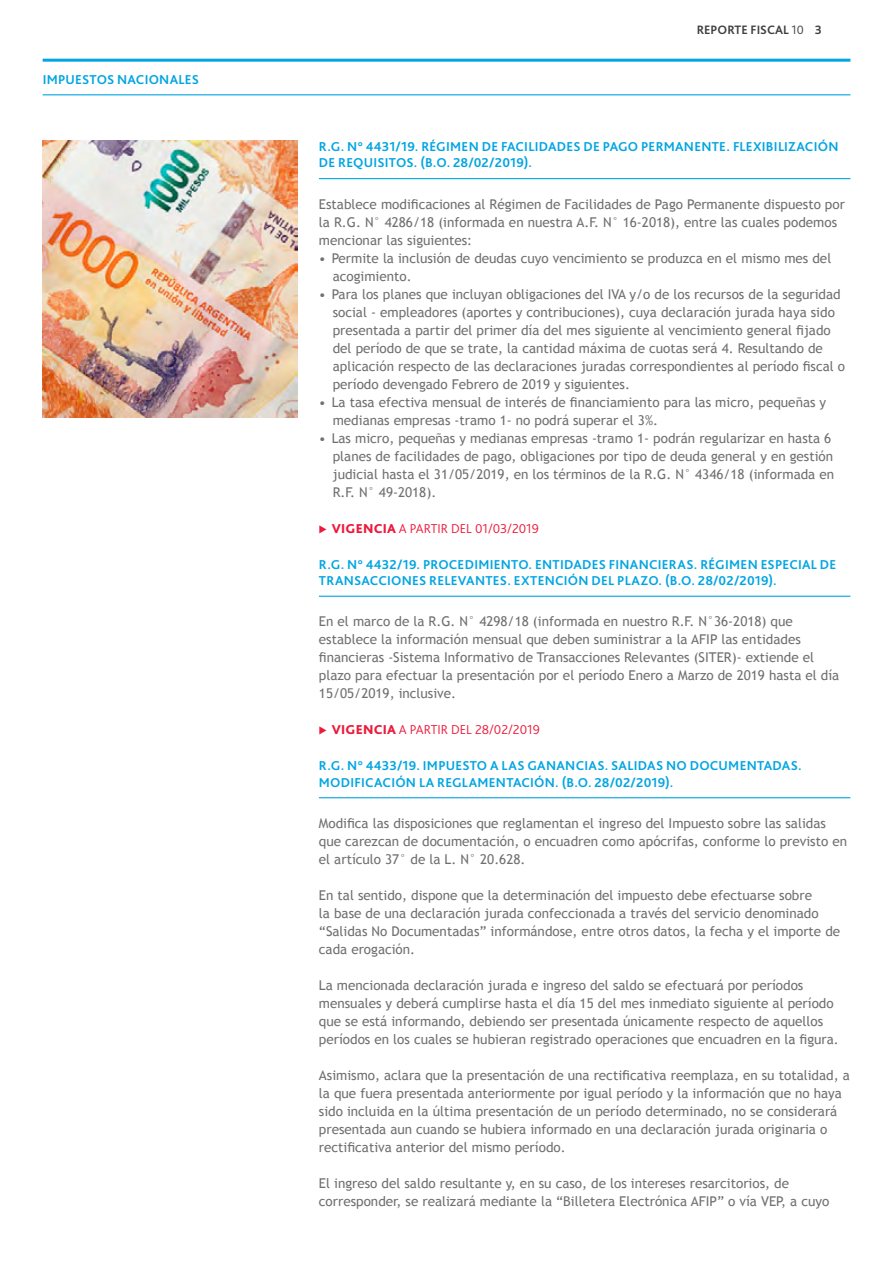
<style>
.page{position:relative;width:893px;height:1263px;background:#fff}
.page>*{position:absolute;margin:0;border:0;box-sizing:border-box;transform-origin:0 0}
.Texto_Comun{font:13.5px/18px "Trebuchet MS";color:#707070}
.Bajada_Subtitulo{font:700 13.5px/16.5px "Bliss Pro";letter-spacing:.02em;color:#02a5e2}
.t1{font:300 13.5px "Bliss Pro";color:#ed1a3b}
.t2{font:700 12.75px "Bliss Pro";color:#404040}
.s1{font-weight:300}
.s2{font-weight:800}
</style>
<div class="page">
<img style="left:43px;top:141px;width:254px;height:276px">
<hr style="left:319px;top:178px;width:531px;height:1px;background:#02a5e2">
<hr style="left:319px;top:596px;width:531px;height:1px;background:#02a5e2">
<hr style="left:319px;top:797px;width:531px;height:1px;background:#02a5e2">
<hr style="left:43px;top:59px;width:807px;height:3px;background:#02a5e2">
<hr style="left:43px;top:94px;width:807px;height:1px;background:#02a5e2">
<p class="Bajada_Subtitulo" style="left:43px;top:71px;width:158px">IMPUESTOS NACIONALES</p>
<p class="t2" style="left:697px;top:22px;width:127px">REPORTE FISCAL <span class="s1">10</span> 3</p>
<p class="Bajada_Subtitulo" style="left:319px;top:138px;width:521px">R.G. N° 4431/19. RÉGIMEN DE FACILIDADES DE PAGO PERMANENTE. FLEXIBILIZACIÓN<br>DE REQUISITOS. (B.O. 28/02/2019).</p>
<p class="Texto_Comun" style="left:319px;top:195px;width:528px">Establece modificaciones al Régimen de Facilidades de Pago Permanente dispuesto por la R.G. N° 4286/18 (informada en nuestra A.F. N° 16-2018), entre las cuales podemos mencionar las siguientes:</p>
<p class="Texto_Comun" style="left:333px;top:249px;width:500px;text-indent:-14px">• Permite la inclusión de deudas cuyo vencimiento se produzca en el mismo mes del acogimiento.</p>
<p class="Texto_Comun" style="left:333px;top:285px;width:514px;text-indent:-14px">• Para los planes que incluyan obligaciones del IVA y/o de los recursos de la seguridad social - empleadores (aportes y contribuciones), cuya declaración jurada haya sido presentada a partir del primer día del mes siguiente al vencimiento general fijado del período de que se trate, la cantidad máxima de cuotas será 4. Resultando de aplicación respecto de las declaraciones juradas correspondientes al período fiscal o período devengado Febrero de 2019 y siguientes.</p>
<p class="Texto_Comun" style="left:333px;top:393px;width:495px;text-indent:-14px">• La tasa efectiva mensual de interés de financiamiento para las micro, pequeñas y medianas empresas -tramo 1- no podrá superar el 3%.</p>
<p class="Texto_Comun" style="left:333px;top:429px;width:503px;text-indent:-14px">• Las micro, pequeñas y medianas empresas -tramo 1- podrán regularizar en hasta 6 planes de facilidades de pago, obligaciones por tipo de deuda general y en gestión judicial hasta el 31/05/2019, en los términos de la R.G. N° 4346/18 (informada en R.F. N° 49-2018).</p>
<p class="t1" style="left:332px;top:520px;width:209px"><span class="s2">VIGENCIA</span> A PARTIR DEL 01/03/2019</p>
<p class="Bajada_Subtitulo" style="left:319px;top:555px;width:519px">R.G. N° 4432/19. PROCEDIMIENTO. ENTIDADES FINANCIERAS. RÉGIMEN ESPECIAL DE<br>TRANSACCIONES RELEVANTES. EXTENCIÓN DEL PLAZO. (B.O. 28/02/2019).</p>
<p class="Texto_Comun" style="left:319px;top:613px;width:522px">En el marco de la R.G. N° 4298/18 (informada en nuestro R.F. N°36-2018) que establece la información mensual que deben suministrar a la AFIP las entidades financieras -Sistema Informativo de Transacciones Relevantes (SITER)- extiende el plazo para efectuar la presentación por el período Enero a Marzo de 2019 hasta el día 15/05/2019, inclusive.</p>
<p class="t1" style="left:332px;top:721px;width:210px"><span class="s2">VIGENCIA</span> A PARTIR DEL 28/02/2019</p>
<p class="Bajada_Subtitulo" style="left:319px;top:757px;width:484px">R.G. N° 4433/19. IMPUESTO A LAS GANANCIAS. SALIDAS NO DOCUMENTADAS.<br>MODIFICACIÓN LA REGLAMENTACIÓN. (B.O. 28/02/2019).</p>
<p class="Texto_Comun" style="left:319px;top:814px;width:530px">Modifica las disposiciones que reglamentan el ingreso del Impuesto sobre las salidas que carezcan de documentación, o encuadren como apócrifas, conforme lo previsto en el artículo 37° de la L. N° 20.628.</p>
<p class="Texto_Comun" style="left:319px;top:886px;width:523px">En tal sentido, dispone que la determinación del impuesto debe efectuarse sobre<br>la base de una declaración jurada confeccionada a través del servicio denominado “Salidas No Documentadas” informándose, entre otros datos, la fecha y el importe de cada erogación.</p>
<p class="Texto_Comun" style="left:319px;top:976px;width:521px">La mencionada declaración jurada e ingreso del saldo se efectuará por períodos mensuales y deberá cumplirse hasta el día 15 del mes inmediato siguiente al período que se está informando, debiendo ser presentada únicamente respecto de aquellos períodos en los cuales se hubieran registrado operaciones que encuadren en la figura.</p>
<p class="Texto_Comun" style="left:319px;top:1066px;width:532px">Asimismo, aclara que la presentación de una rectificativa reemplaza, en su totalidad, a la que fuera presentada anteriormente por igual período y la información que no haya sido incluida en la última presentación de un período determinado, no se considerará presentada aun cuando se hubiera informado en una declaración jurada originaria o rectificativa anterior del mismo período.</p>
<p class="Texto_Comun" style="left:319px;top:1174px;width:512px">El ingreso del saldo resultante y, en su caso, de los intereses resarcitorios, de corresponder, se realizará mediante la “Billetera Electrónica AFIP” o vía VEP, a cuyo</p>
</div>
